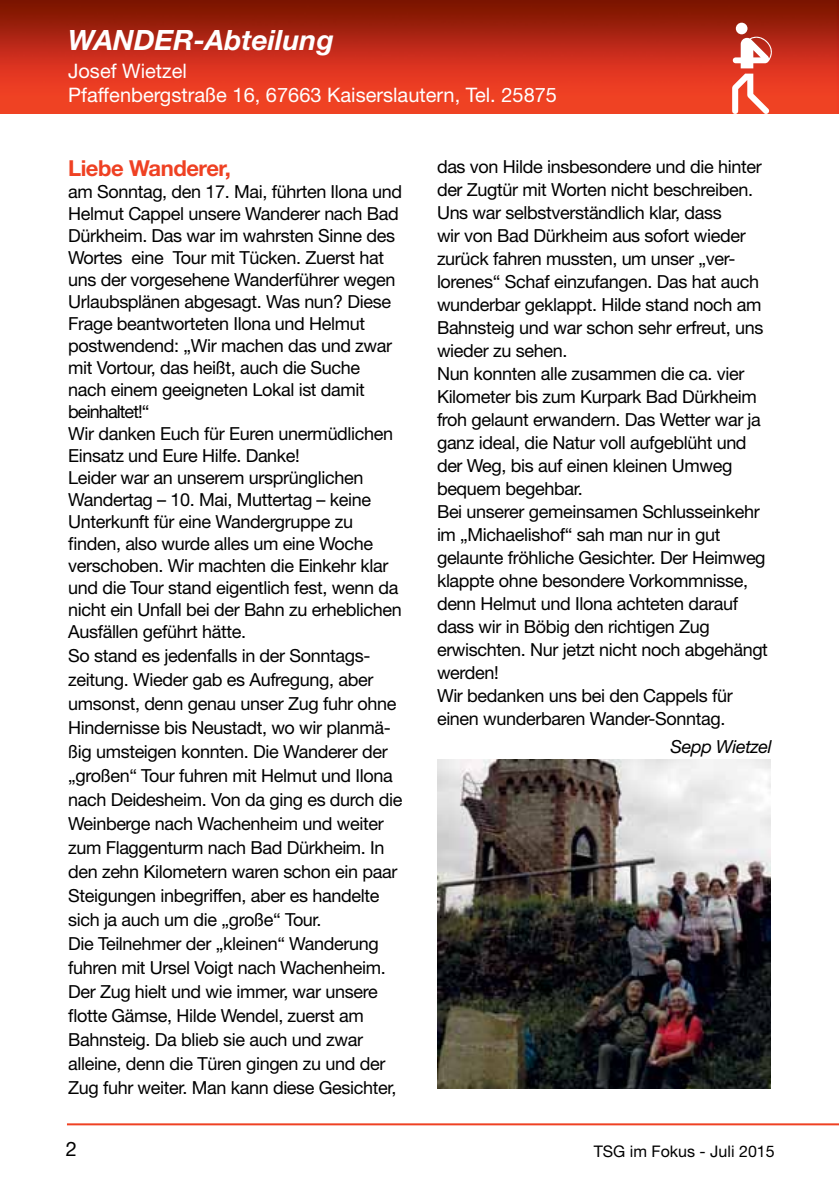
<style>
.page{position:relative;width:840px;height:1191px;background:#fff}
.page>*{position:absolute;margin:0;border:0;box-sizing:border-box;transform-origin:0 0}
.t1{font:italic 700 28px "Helvetica Neue";color:#fff}
.t2{font:700 22px "Helvetica Neue";letter-spacing:-.02em;color:#ef4123}
.t3{font:20px/24px "Helvetica Neue";color:#fff}
.t4{font:20px "Helvetica Neue";color:#000}
.t5{font:18px/23px "Helvetica Neue";letter-spacing:-.02em;color:#000}
.t6{font:italic 18px "Helvetica Neue";letter-spacing:-.02em;color:#000}
.t7{font:16px "Helvetica Neue";color:#000}
</style>
<div class="page">
<img style="left:0;top:0;width:839px;height:113px">
<hr style="left:67px;top:1123px;width:772px;height:2px;background:#ef4123">
<img style="left:437px;top:760px;width:333px;height:329px">
<svg style="left:731px;top:36px;width:40px;height:32px"></svg>
<svg style="left:731px;top:74px;width:39px;height:40px"></svg>
<div style="left:735px;top:23px;width:12px;height:11px;background:#fff;border-radius:50%"></div>
<h1 class="t1" style="left:68px;top:23px;width:267px">WANDER-Abteilung</h1>
<p class="t3" style="left:68px;top:59px;width:490px">Josef Wietzel<br>Pfaffenbergstraße 16, 67663 Kaiserslautern, Tel. 25875</p>
<p class="t2" style="left:68px;top:154px;width:164px">Liebe Wanderer,</p>
<p class="t5" style="left:68px;top:180px;width:335px;line-height:22px">am Sonntag, den 17. Mai, führten Ilona und Helmut Cappel unsere Wanderer nach Bad Dürkheim. Das war im wahrsten Sinne des Wortes eine Tour mit Tücken. Zuerst hat uns der vorgesehene Wanderführer wegen Urlaubsplänen abgesagt. Was nun? Diese Frage beantworteten Ilona und Helmut postwendend: „Wir machen das und zwar mit Vortour, das heißt, auch die Suche nach einem geeigneten Lokal ist damit beinhaltet!“<br>Wir danken Euch für Euren unermüdlichen Einsatz und Eure Hilfe. Danke!<br>Leider war an unserem ursprünglichen Wandertag – 10. Mai, Muttertag – keine Unterkunft für eine Wandergruppe zu finden, also wurde alles um eine Woche verschoben. Wir machten die Einkehr klar und die Tour stand eigentlich fest, wenn da nicht ein Unfall bei der Bahn zu erheblichen Ausfällen geführt hätte.</p>
<p class="t5" style="left:68px;top:643px;width:336px;line-height:24px">So stand es jedenfalls in der Sonntags&shy;zeitung. Wieder gab es Aufregung, aber umsonst, denn genau unser Zug fuhr ohne Hindernisse bis Neustadt, wo wir planmä&shy;ßig umsteigen konnten. Die Wanderer der „großen“ Tour fuhren mit Helmut und Ilona nach Deidesheim. Von da ging es durch die Weinberge nach Wachenheim und weiter zum Flaggenturm nach Bad Dürkheim. In den zehn Kilometern waren schon ein paar Steigungen inbegriffen, aber es handelte sich ja auch um die „große“ Tour.<br>Die Teilnehmer der „kleinen“ Wanderung fuhren mit Ursel Voigt nach Wachenheim.<br>Der Zug hielt und wie immer, war unsere flotte Gämse, Hilde Wendel, zuerst am Bahnsteig. Da blieb sie auch und zwar alleine, denn die Türen gingen zu und der Zug fuhr weiter. Man kann diese Gesichter,</p>
<p class="t5" style="left:437px;top:155px;width:332px">das von Hilde insbesondere und die hinter der Zugtür mit Worten nicht beschreiben.<br>Uns war selbstverständlich klar, dass<br>wir von Bad Dürkheim aus sofort wieder zurück fahren mussten, um unser „ver&shy;lorenes“ Schaf einzufangen. Das hat auch wunderbar geklappt. Hilde stand noch am Bahnsteig und war schon sehr erfreut, uns wieder zu sehen.<br>Nun konnten alle zusammen die ca. vier Kilometer bis zum Kurpark Bad Dürkheim froh gelaunt erwandern. Das Wetter war ja ganz ideal, die Natur voll aufgeblüht und der Weg, bis auf einen kleinen Umweg bequem begehbar.<br>Bei unserer gemeinsamen Schlusseinkehr im „Michaelishof“ sah man nur in gut gelaunte fröhliche Gesichter. Der Heimweg klappte ohne besondere Vorkommnisse, denn Helmut und Ilona achteten darauf dass wir in Böbig den richtigen Zug erwischten. Nur jetzt nicht noch abgehängt werden!<br>Wir bedanken uns bei den Cappels für einen wunderbaren Wander-Sonntag.</p>
<p class="t6" style="left:670px;top:736px;width:103px">Sepp Wietzel</p>
<p class="t4" style="left:66px;top:1136px;width:13px">2</p>
<p class="t7" style="left:593px;top:1141px;width:182px">TSG im Fokus - Juli 2015</p>
</div>
